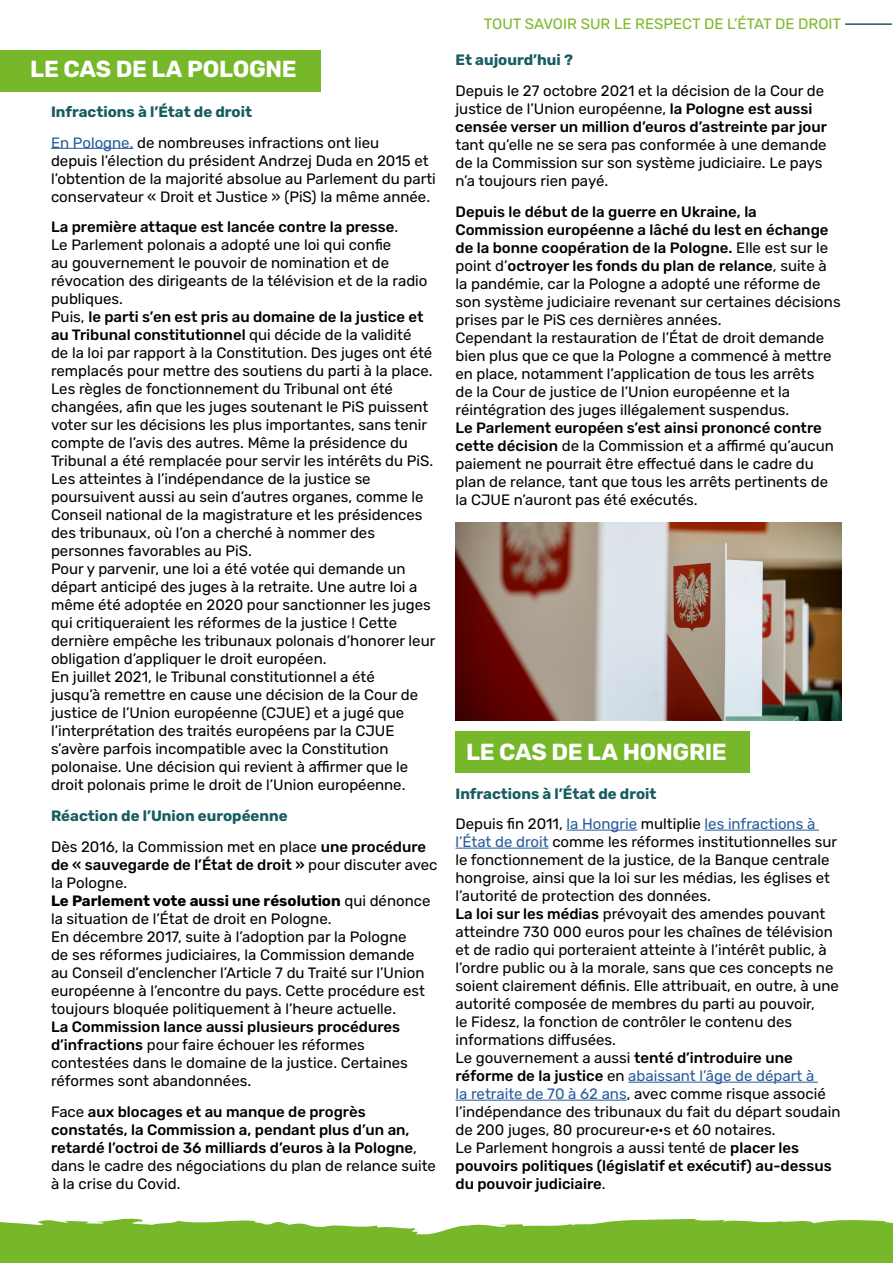
<style>
.page{position:relative;width:893px;height:1263px;background:#fff}
.page>*{position:absolute;margin:0;border:0;box-sizing:border-box;transform-origin:0 0}
.t1{font:700 23.25px "Rubik";letter-spacing:-.01em;color:#fff}
.t2{font:15px/18px "Rubik";color:#000}
.t3{font:500 15px/18px "Rubik";color:#000}
.t4{font:700 15px/30.8px "Rubik";color:#175c60}
.t5{font:15px "Rubik";color:#7db928}
.s1{font-weight:700;color:#175c60}
.s2{color:#275b9b}
.s3{font-weight:500}
.s4{font-weight:700}
.s5{font-weight:400}
.s6{font-weight:400;color:#000}
.s7{font-weight:400;color:#275b9b}
</style>
<div class="page">
<hr style="left:51px;top:148px;width:82px;height:1px;background:#275b9b">
<hr style="left:566px;top:830px;width:71px;height:1px;background:#275b9b">
<hr style="left:705px;top:830px;width:114px;height:1px;background:#275b9b">
<hr style="left:455px;top:848px;width:94px;height:1px;background:#275b9b">
<hr style="left:628px;top:1082px;width:190px;height:1px;background:#275b9b">
<hr style="left:455px;top:1100px;width:172px;height:1px;background:#275b9b">
<svg style="left:0;top:1218px;width:893px;height:45px;background:#85c042"></svg>
<hr style="left:845px;top:23px;width:47px;height:2px;background:#175c60">
<div style="left:0;top:50px;width:320px;height:42px;background:#76b82a"></div>
<div style="left:455px;top:731px;width:295px;height:42px;background:#76b82a"></div>
<img style="left:455px;top:522px;width:387px;height:198px">
<h1 class="t1" style="left:30px;top:56px;width:268px">LE CAS DE LA POLOGNE</h1>
<p class="t2" style="left:51px;top:97px;width:330px;line-height:30.8px"><span class="s1">Infractions à l’État de droit<br></span><span class="s2">En Pologne,</span> de nombreuses infractions ont lieu</p>
<p class="t2" style="left:51px;top:152px;width:386px">depuis l’élection du président Andrzej Duda en 2015 et l’obtention de la majorité absolue au Parlement du parti conservateur « Droit et Justice » (PiS) la même année.</p>
<p class="t2" style="left:51px;top:218px;width:386px"><span class="s3">La première attaque est lancée contre la presse</span>.<br>Le Parlement polonais a adopté une loi qui confie<br>au gouvernement le pouvoir de nomination et de révocation des dirigeants de la télévision et de la radio publiques.<br>Puis, <span class="s3">le parti s’en est pris au domaine de la justice et au Tribunal constitutionnel</span> qui décide de la validité<br>de la loi par rapport à la Constitution. Des juges ont été remplacés pour mettre des soutiens du parti à la place.<br>Les règles de fonctionnement du Tribunal ont été changées, afin que les juges soutenant le PiS puissent voter sur les décisions les plus importantes, sans tenir compte de l’avis des autres. Même la présidence du Tribunal a été remplacée pour servir les intérêts du PiS.<br>Les atteintes à l’indépendance de la justice se poursuivent aussi au sein d’autres organes, comme le Conseil national de la magistrature et les présidences des tribunaux, où l’on a cherché à nommer des personnes favorables au PiS.<br>Pour y parvenir, une loi a été votée qui demande un départ anticipé des juges à la retraite. Une autre loi a même été adoptée en 2020 pour sanctionner les juges qui critiqueraient les réformes de la justice ! Cette dernière empêche les tribunaux polonais d’honorer leur obligation d’appliquer le droit européen.<br>En juillet 2021, le Tribunal constitutionnel a été<br>jusqu’à remettre en cause une décision de la Cour de justice de l’Union européenne (CJUE) et a jugé que l’interprétation des traités européens par la CJUE s’avère parfois incompatible avec la Constitution polonaise. Une décision qui revient à affirmer que le droit polonais prime le droit de l’Union européenne.</p>
<p class="t2" style="left:51px;top:801px;width:377px;line-height:30.8px"><span class="s1">Réaction de l’Union européenne<br></span>Dès 2016, la Commission met en place <span class="s3">une procédure</span></p>
<p class="t2" style="left:51px;top:856px;width:388px"><span class="s3">de « sauvegarde de l’État de droit »</span> pour discuter avec la Pologne.<br><span class="s4">Le Parlement vote aussi une résolution</span> qui dénonce la situation de l’État de droit en Pologne.<br>En décembre 2017, suite à l’adoption par la Pologne<br>de ses réformes judiciaires, la Commission demande<br>au Conseil d’enclencher l’Article 7 du Traité sur l’Union européenne à l’encontre du pays. Cette procédure est toujours bloquée politiquement à l’heure actuelle.</p>
<p class="t2" style="left:51px;top:1018px;width:358px"><span class="s3">La Commission lance aussi plusieurs procédures d’infractions</span> pour faire échouer les réformes contestées dans le domaine de la justice. Certaines réformes sont abandonnées.</p>
<p class="t3" style="left:51px;top:1103px;width:386px"><span class="s5">Face</span> aux blocages et au manque de progrès constatés, la Commission a, pendant plus d’un an, retardé l’octroi de 36 milliards d’euros à la Pologne<span class="s5">, dans le cadre des négociations du plan de relance suite à la crise du Covid.</span></p>
<p class="t5" style="left:484px;top:15px;width:359px">TOUT SAVOIR SUR LE RESPECT DE L’ÉTAT DE DROIT</p>
<p class="t4" style="left:455px;top:45px;width:119px">Et aujourd’hui ?</p>
<p class="t2" style="left:455px;top:82px;width:373px">Depuis le 27 octobre 2021 et la décision de la Cour de justice de l’Union européenne, <span class="s3">la Pologne est aussi censée verser un million d’euros d’astreinte par jour</span></p>
<p class="t2" style="left:455px;top:136px;width:373px">tant qu’elle ne se sera pas conformée à une demande de la Commission sur son système judiciaire. Le pays n’a toujours rien payé.</p>
<p class="t2" style="left:455px;top:203px;width:387px"><span class="s3">Depuis le début de la guerre en Ukraine, la Commission européenne a lâché du lest en échange de la bonne coopération de la Pologne.</span> Elle est sur le point d’<span class="s3">octroyer les fonds du plan de relance</span>, suite à la pandémie, car la Pologne a adopté une réforme de son système judiciaire revenant sur certaines décisions prises par le PiS ces dernières années.<br>Cependant la restauration de l’État de droit demande bien plus que ce que la Pologne a commencé à mettre en place, notamment l’application de tous les arrêts<br>de la Cour de justice de l’Union européenne et la réintégration des juges illégalement suspendus.</p>
<p class="t2" style="left:455px;top:419px;width:380px"><span class="s3">Le Parlement européen s’est ainsi prononcé contre cette décision</span> de la Commission et a affirmé qu’aucun paiement ne pourrait être effectué dans le cadre du plan de relance, tant que tous les arrêts pertinents de la CJUE n’auront pas été exécutés.</p>
<h1 class="t1" style="left:466px;top:739px;width:262px">LE CAS DE LA HONGRIE</h1>
<p class="t4" style="left:455px;top:778px;width:361px">Infractions à l’État de droit<br><span class="s6">Depuis fin 2011,</span> <span class="s7">la Hongrie</span> <span class="s6">multiplie</span> <span class="s7">les infractions à</span></p>
<p class="t2" style="left:455px;top:833px;width:386px"><span class="s2">l’État de droit</span> comme les réformes institutionnelles sur le fonctionnement de la justice, de la Banque centrale hongroise, ainsi que la loi sur les médias, les églises et l’autorité de protection des données.<br><span class="s3">La loi sur les médias</span> prévoyait des amendes pouvant atteindre 730 000 euros pour les chaînes de télévision et de radio qui porteraient atteinte à l’intérêt public, à l’ordre public ou à la morale, sans que ces concepts ne soient clairement définis. Elle attribuait, en outre, à une autorité composée de membres du parti au pouvoir,<br>le Fidesz, la fonction de contrôler le contenu des informations diffusées.<br>Le gouvernement a aussi <span class="s3">tenté d’introduire une réforme de la justice</span> en <span class="s2">abaissant l’âge de départ à<br>la retraite de 70 à 62 ans</span>, avec comme risque associé l’indépendance des tribunaux du fait du départ soudain de 200 juges, 80 procureur·e·s et 60 notaires.<br>Le Parlement hongrois a aussi tenté de <span class="s3">placer les pouvoirs politiques (législatif et exécutif) au-dessus du pouvoir judiciaire</span>.</p>
</div>
